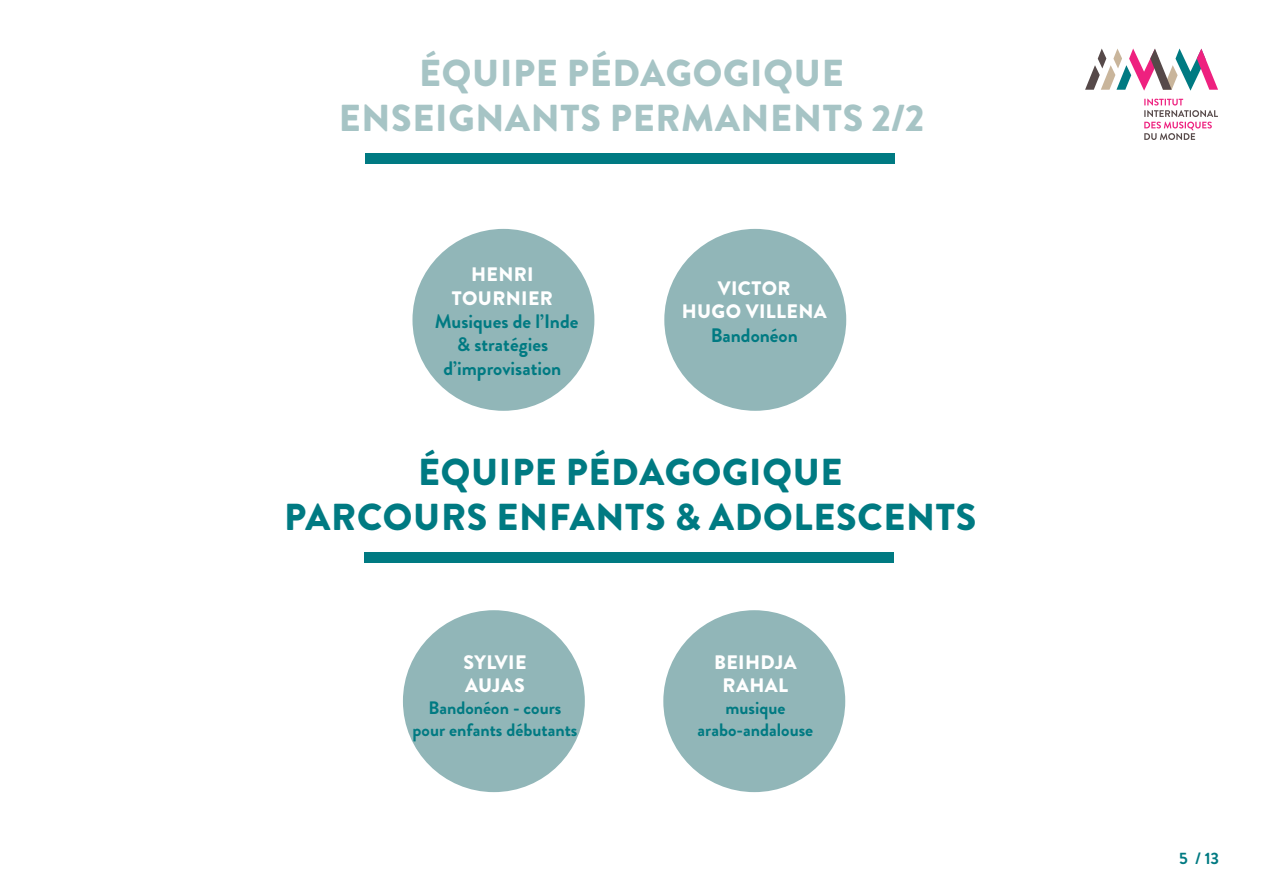
<style>
.page{position:relative;width:1263px;height:893px;background:#fff}
.page>*{position:absolute;margin:0;border:0;box-sizing:border-box;transform-origin:0 0}
.t1{font:900 37.5px/45px "Brandon Grotesque";letter-spacing:.02em;color:#007a82;text-align:center}
.t2{font:900 37.5px/45px "Brandon Grotesque";letter-spacing:.02em;color:#a6c4c5;text-align:center}
.t3{font:900 19.5px/23.4px "Brandon Grotesque";letter-spacing:.02em;color:#fff;text-align:center}
.t4{font:700 19.5px/23.4px "Brandon Grotesque";color:#007a82;text-align:center}
.t5{font:700 18px/21.6px "Brandon Grotesque";color:#007a82;text-align:center}
.t6{font:700 16.5px "Brandon Grotesque";color:#007a82}
.s1{font-weight:700;color:#007a82}
</style>
<div class="page">
<svg style="left:1144px;top:99px;width:74px;height:41px"></svg>
<svg style="left:1085px;top:49px;width:133px;height:42px"></svg>
<div style="left:366px;top:153px;width:529px;height:10px;background:#007a82"></div>
<div style="left:664px;top:229px;width:182px;height:182px;background:#91b6b8;border-radius:50%"></div>
<div style="left:403px;top:610px;width:182px;height:182px;background:#91b6b8;border-radius:50%"></div>
<div style="left:663px;top:610px;width:182px;height:182px;background:#91b6b8;border-radius:50%"></div>
<div style="left:412px;top:229px;width:182px;height:182px;background:#91b6b8;border-radius:50%"></div>
<div style="left:365px;top:552px;width:529px;height:11px;background:#007a82"></div>
<p class="t2" style="left:339px;top:51px;width:587px">ÉQUIPE PÉDAGOGIQUE<br>ENSEIGNANTS PERMANENTS 2/2</p>
<p class="t3" style="left:471px;top:263px;width:64px">HENRI</p>
<p class="t3" style="left:452px;top:286px;width:103px">TOURNIER</p>
<p class="t4" style="left:435px;top:310px;width:145px">Musiques de l’Inde &amp; stratégies d’improvisation</p>
<p class="t3" style="left:718px;top:277px;width:74px">VICTOR</p>
<p class="t3" style="left:682px;top:300px;width:147px">HUGO VILLENA<br><span class="s1">Bandonéon</span></p>
<p class="t1" style="left:284px;top:450px;width:693px">ÉQUIPE PÉDAGOGIQUE<br>PARCOURS ENFANTS &amp; ADOLESCENTS</p>
<p class="t3" style="left:463px;top:651px;width:65px">SYLVIE</p>
<p class="t3" style="left:465px;top:674px;width:61px">AUJAS</p>
<p class="t5" style="left:429px;top:697px;width:134px">Bandonéon - cours</p>
<p class="t5" style="left:413px;top:719px;width:166px">pour enfants débutants</p>
<p class="t3" style="left:714px;top:651px;width:84px">BEIHDJA<br>RAHAL</p>
<p class="t5" style="left:697px;top:697px;width:117px">musique arabo-andalouse</p>
<p class="t6" style="left:1179px;top:847px;width:41px">5 / 13</p>
</div>
